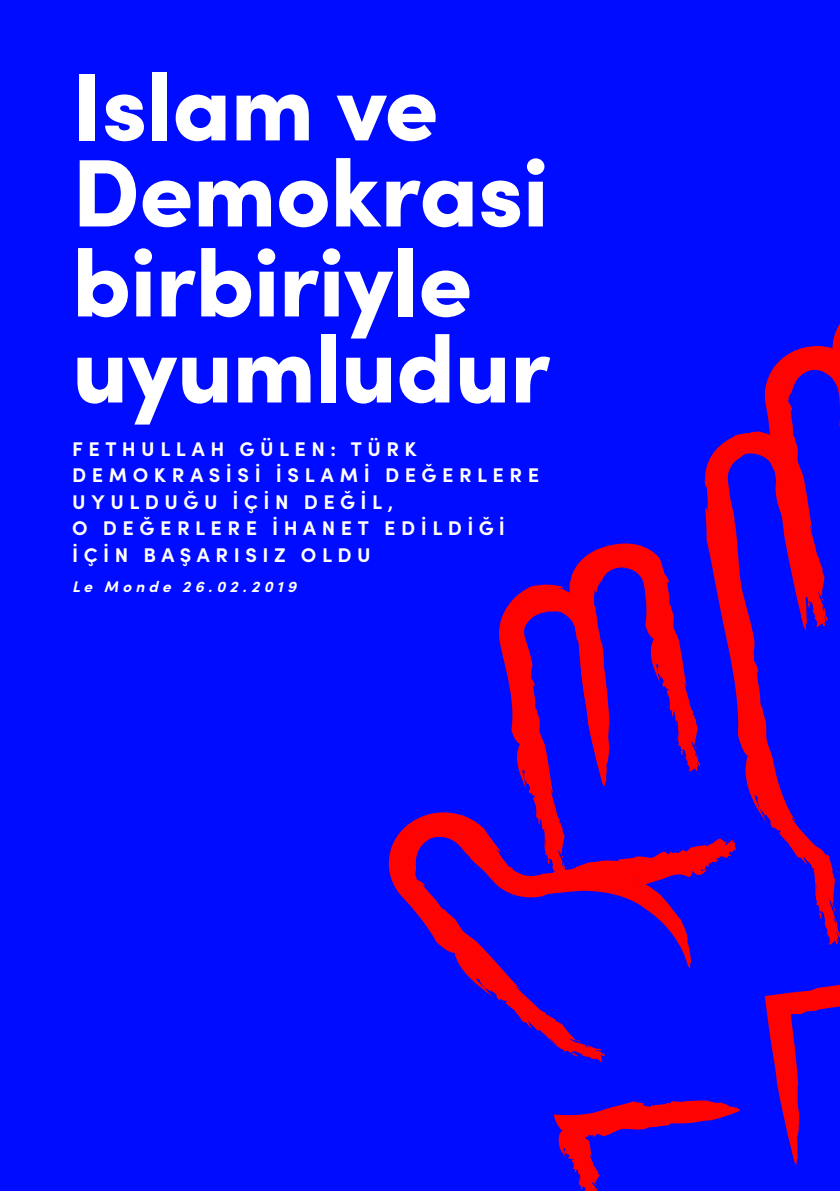
<style>
.page{position:relative;width:840px;height:1191px;background:#fff}
.page>*{position:absolute;margin:0;border:0;box-sizing:border-box;transform-origin:0 0}
.t1{font:900 96px/87.4px "Sofia Pro";letter-spacing:-.01em;color:#fff}
.t2{font:700 19.8px/26.4px "Sofia Pro";letter-spacing:.28em;color:#fff}
.t3{font:italic 700 15.4px "Sofia Pro";letter-spacing:.265em;color:#fff}
</style>
<div class="page">
<div style="left:0;top:0;width:839px;height:1191px;background:#000cff"></div>
<svg style="left:764px;top:325px;width:75px;height:106px"></svg>
<svg style="left:704px;top:431px;width:135px;height:505px"></svg>
<svg style="left:764px;top:936px;width:75px;height:229px"></svg>
<svg style="left:388px;top:812px;width:302px;height:250px"></svg>
<svg style="left:553px;top:1100px;width:187px;height:91px"></svg>
<svg style="left:498px;top:543px;width:239px;height:342px"></svg>
<h1 class="t1" style="left:72px;top:54px;width:479px">Islam ve<br>Demokrasi birbiriyle uyumludur</h1>
<p class="t2" style="left:72px;top:434px;width:468px">FETHULLAH GÜLEN: TÜRK<br>DEMOKRASİSİ İSLAMİ DEĞERLERE<br>UYULDUĞU İÇİN DEĞİL,<br>O DEĞERLERE İHANET EDİLDİĞİ<br>İÇİN BAŞARISIZ OLDU</p>
<p class="t3" style="left:72px;top:574px;width:226px">Le Monde 26.02.2019</p>
</div>
